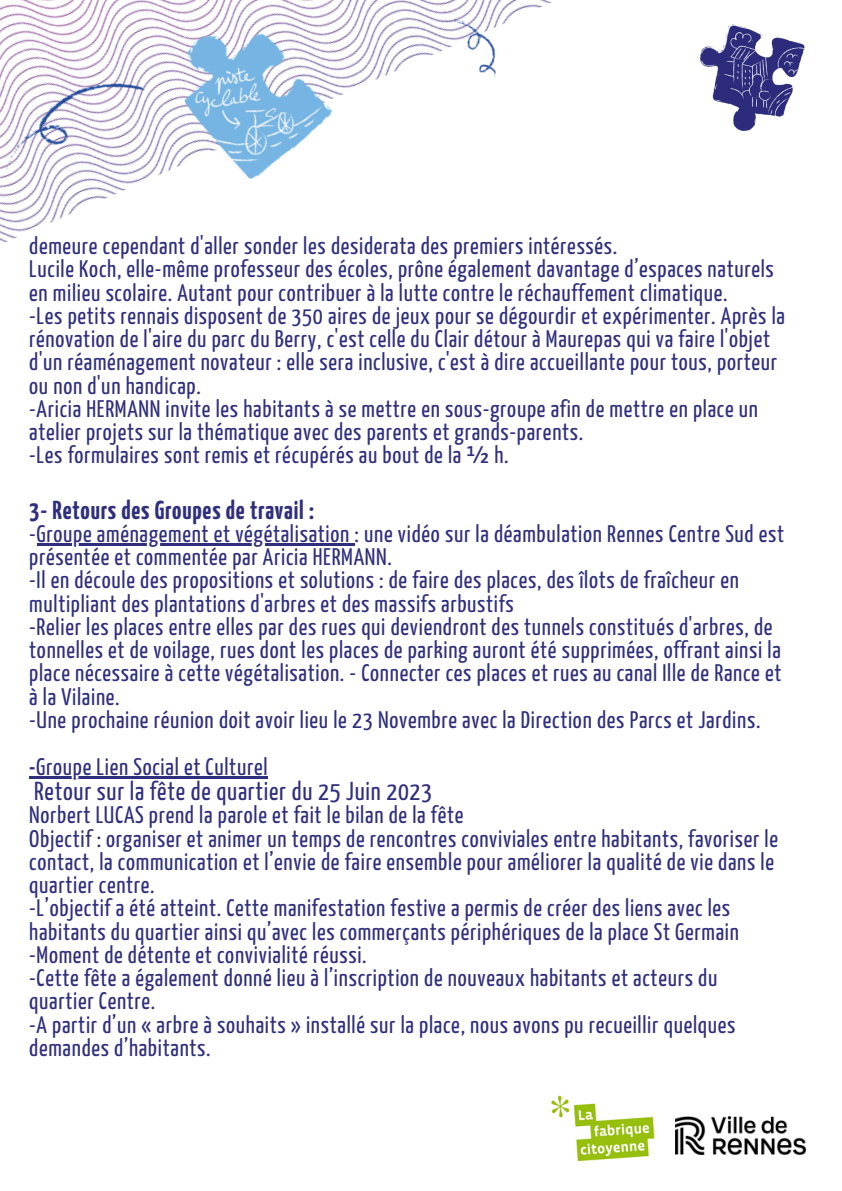
<style>
.page{position:relative;width:842px;height:1191px;background:#fff}
.page>*{position:absolute;margin:0;border:0;box-sizing:border-box;transform-origin:0 0}
.t1{font:25.9px "Yanone Kaffeesatz";letter-spacing:.03em;color:#302f7e}
.t2{font:700 25.9px "Yanone Kaffeesatz";letter-spacing:.03em;color:#302f7e}
.t3{font:23.9px/23.2px "Yanone Kaffeesatz";letter-spacing:.03em;color:#302f7e}
.s1{font-weight:700}
</style>
<div class="page">
<img style="left:0;top:0;width:552px;height:243px">
<img style="left:160px;top:0;width:178px;height:186px">
<img style="left:700px;top:24px;width:105px;height:107px">
<img style="left:421px;top:13px;width:84px;height:64px">
<img style="left:0;top:50px;width:146px;height:161px">
<img style="left:551px;top:1095px;width:104px;height:67px">
<img style="left:675px;top:1116px;width:131px;height:38px">
<hr style="left:37px;top:543px;width:318px;height:2px;background:#302f7e">
<svg style="left:29px;top:776px;width:7px;height:2px"></svg>
<hr style="left:36px;top:776px;width:232px;height:2px;background:#302f7e">
<h1 class="t3" style="left:29px;top:236px;width:757px">demeure cependant d'aller sonder les desiderata des premiers intéressés.<br>Lucile Koch, elle-même professeur des écoles, prône également davantage d’espaces naturels en milieu scolaire. Autant pour contribuer à la lutte contre le réchauffement climatique.<br>-Les petits rennais disposent de 350 aires de jeux pour se dégourdir et expérimenter. Après la rénovation de l'aire du parc du Berry, c'est celle du Clair détour à Maurepas qui va faire l'objet d'un réaménagement novateur : elle sera inclusive, c'est à dire accueillante pour tous, porteur ou non d'un handicap.<br>-Aricia HERMANN invite les habitants à se mettre en sous-groupe afin de mettre en place un atelier projets sur la thématique avec des parents et grands-parents.<br>-Les formulaires sont remis et récupérés au bout de la ½ h.</h1>
<p class="t2" style="left:29px;top:499px;width:286px">3- Retours des Groupes de travail :</p>
<p class="t3" style="left:29px;top:524px;width:756px">-Groupe aménagement et végétalisation : une vidéo sur la déambulation Rennes Centre Sud est</p>
<p class="t3" style="left:29px;top:547px;width:754px">présentée et commentée par Aricia HERMANN.<br>-Il en découle des propositions et solutions : de faire des places, des îlots de fraîcheur en multipliant des plantations d'arbres et des massifs arbustifs<br>-Relier les places entre elles par des rues qui deviendront des tunnels constitués d'arbres, de tonnelles et de voilage, rues dont les places de parking auront été supprimées, offrant ainsi la place nécessaire à cette végétalisation. - Connecter ces places et rues au canal Ille de Rance et à la Vilaine.<br>-Une prochaine réunion doit avoir lieu le 23 Novembre avec la Direction des Parcs et Jardins.</p>
<p class="t3" style="left:29px;top:756px;width:240px"><span class="s1">-</span>Groupe Lien Social et Culturel</p>
<p class="t1" style="left:34px;top:781px;width:399px">Retour sur la fête de quartier du 25 Juin 2023</p>
<p class="t3" style="left:29px;top:805px;width:750px">Norbert LUCAS prend la parole et fait le bilan de la fête<br>Objectif : organiser et animer un temps de rencontres conviviales entre habitants, favoriser le contact, la communication et l’envie de faire ensemble pour améliorer la qualité de vie dans le quartier centre.<br>-L’objectif a été atteint. Cette manifestation festive a permis de créer des liens avec les habitants du quartier ainsi qu’avec les commerçants périphériques de la place St Germain -Moment de détente et convivialité réussi.<br>-Cette fête a également donné lieu à l’inscription de nouveaux habitants et acteurs du quartier Centre.<br>-A partir d’un « arbre à souhaits » installé sur la place, nous avons pu recueillir quelques demandes d’habitants.</p>
</div>
